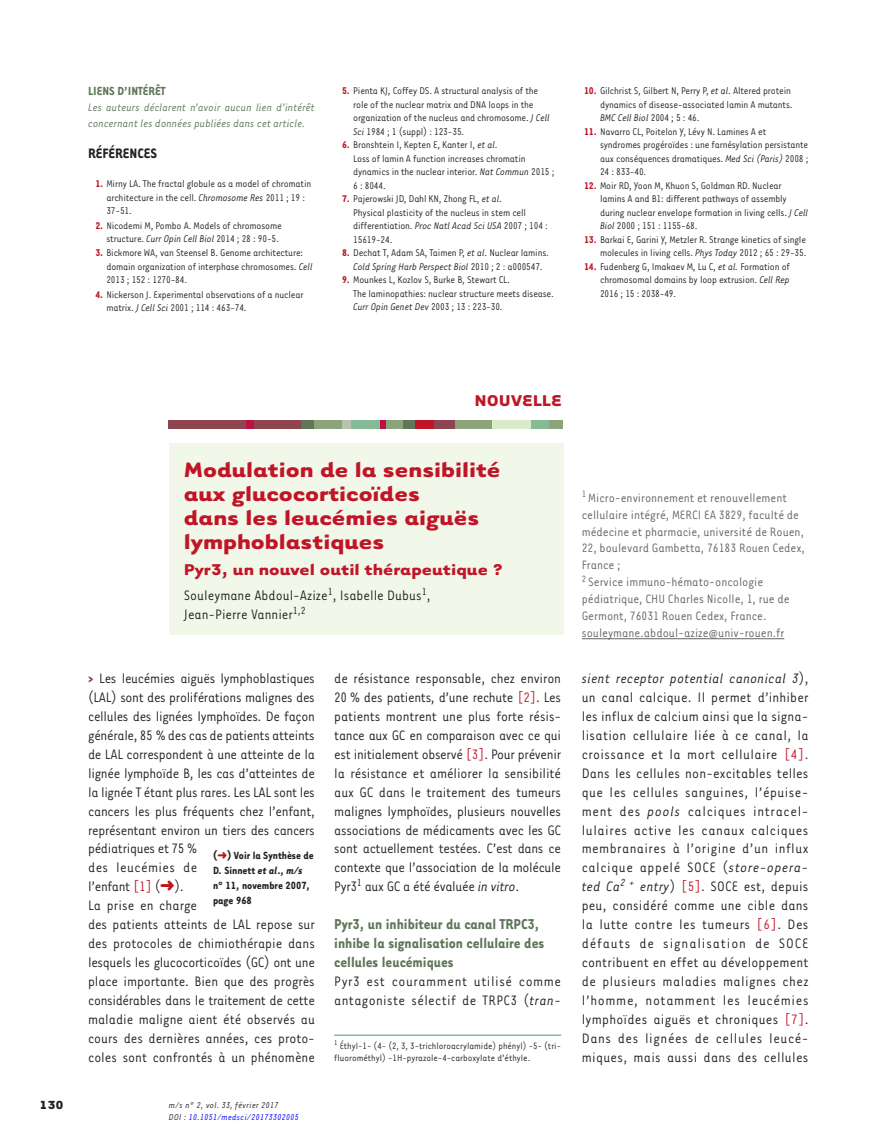
<style>
.page{position:relative;width:895px;height:1147px;background:#fff}
.page>*{position:absolute;margin:0;border:0;box-sizing:border-box;transform-origin:0 0}
.t1{font:700 24px/24px "Tarzana Wide";color:#c11527}
.t2{font:700 18px "Tarzana Wide";color:#c11527}
.t3{font:700 16.5px/18.9px "Tarzana Narrow";color:#5f7659}
.t4{font:15.75px/18.9px "Tarzana Narrow";letter-spacing:-.015em;color:#231f20}
.t5{font:15.75px/18.9px "Tarzana Narrow";letter-spacing:.035em;color:#231f20}
.t6{font:700 15.75px "Tarzana Narrow";color:#231f20}
.t7{font:13.95px/17px "Tarzana Narrow";color:#636366}
.t8{font:700 13.5px "Tarzana Narrow";color:#5f7659}
.t9{font:700 13.5px "Tarzana Wide";color:#231f20}
.t10{font:italic 12.45px/15.9px "Tarzana Narrow";color:#5f7659}
.t11{font:700 12px/15px "Tarzana Narrow";color:#231f20}
.t12{font:11.25px/13.5px "Tarzana Narrow";letter-spacing:-.015em;color:#231f20}
.t13{font:10.5px/12.6px "Tarzana Narrow";color:#231f20}
.t14{font:italic 9.75px/11.7px "Tarzana Narrow";letter-spacing:.025em;color:#231f20}
.s1{font-weight:700;color:#c11527}
.s2{font-style:italic}
.s3{font-weight:700;color:#8d454f}
.s4{color:#bf182a}
.s5{color:#c4121a}
.s6{color:#00f}
</style>
<div class="page">
<div style="left:169px;top:420px;width:133px;height:8px;background:#8d454f"></div>
<div style="left:301px;top:420px;width:27px;height:8px;background:#5f7659"></div>
<div style="left:402px;top:420px;width:13px;height:8px;background:#5f7659"></div>
<div style="left:315px;top:420px;width:29px;height:8px;background:#8ba479"></div>
<div style="left:351px;top:420px;width:29px;height:8px;background:#84ba95"></div>
<div style="left:530px;top:420px;width:20px;height:8px;background:#84ba95"></div>
<div style="left:384px;top:420px;width:19px;height:8px;background:#8ba479"></div>
<div style="left:549px;top:420px;width:14px;height:8px;background:#8ba479"></div>
<div style="left:453px;top:420px;width:39px;height:8px;background:#8ba479"></div>
<div style="left:492px;top:420px;width:38px;height:8px;background:#daebcb"></div>
<div style="left:343px;top:420px;width:8px;height:8px;background:#b6c4ad"></div>
<div style="left:246px;top:420px;width:7px;height:8px;background:#c10d45"></div>
<div style="left:380px;top:420px;width:6px;height:8px;background:#c10d45"></div>
<div style="left:415px;top:420px;width:27px;height:8px;background:#c11527"></div>
<div style="left:434px;top:420px;width:20px;height:8px;background:#8d454f"></div>
<div style="left:169px;top:443px;width:394px;height:192px;background:#f1f7e9"></div>
<hr style="left:581px;top:638px;width:203px;height:1px;background:#636366">
<hr style="left:334px;top:1034px;width:227px;height:1px;background:#84ba95">
<p class="t8" style="left:88px;top:86px;width:79px">LIENS D’INTÉRÊT</p>
<p class="t10" style="left:88px;top:101px;width:228px">Les auteurs déclarent n’avoir aucun lien d’intérêt concernant les données publiées dans cet article.</p>
<p class="t6" style="left:88px;top:148px;width:70px">RÉFÉRENCES</p>
<p class="t12" style="left:106px;top:178px;width:206px;text-indent:-11px"><span class="s1">1.</span> Mirny LA. The fractal globule as a model of chromatin architecture in the cell. <span class="s2">Chromosome Res</span> 2011 ; 19 :<br>37-51.</p>
<p class="t12" style="left:95px;top:219px;width:188px;text-align:right"><span class="s1">2.</span> Nicodemi M, Pombo A. Models of chromosome structure. <span class="s2">Curr Opin Cell Biol</span> 2014 ; 28 : 90-5.</p>
<p class="t12" style="left:106px;top:247px;width:208px;text-indent:-11px"><span class="s1">3.</span> Bickmore WA, van Steensel B. Genome architecture: domain organization of interphase chromosomes. <span class="s2">Cell<br></span>2013 ; 152 : 1270-84.</p>
<p class="t12" style="left:106px;top:288px;width:199px;text-indent:-11px"><span class="s1">4.</span> Nickerson J. Experimental observations of a nuclear matrix. <span class="s2">J Cell Sci</span> 2001 ; 114 : 463-74.</p>
<p class="t12" style="left:353px;top:85px;width:198px;text-indent:-11px"><span class="s1">5.</span> Pienta KJ, Coffey DS. A structural analysis of the role of the nuclear matrix and DNA loops in the organization of the nucleus and chromosome. <span class="s2">J Cell Sci</span> 1984 ; 1 (suppl) : 123-35.</p>
<p class="t12" style="left:353px;top:139px;width:203px;text-indent:-11px"><span class="s1">6.</span> Bronshtein I, Kepten E, Kanter I, <span class="s2">et al</span>.<br>Loss of lamin A function increases chromatin dynamics in the nuclear interior. <span class="s2">Nat Commun</span> 2015 ; 6 : 8044.</p>
<p class="t12" style="left:353px;top:193px;width:196px;text-indent:-11px"><span class="s1">7.</span> Pajerowski JD, Dahl KN, Zhong FL, <span class="s2">et al</span>.<br>Physical plasticity of the nucleus in stem cell differentiation. <span class="s2">Proc Natl Acad Sci USA</span> 2007 ; 104 :<br>15619-24.</p>
<p class="t12" style="left:342px;top:247px;width:208px;text-align:center"><span class="s1">8.</span> Dechat T, Adam SA, Taimen P, <span class="s2">et al</span>. Nuclear lamins.<br><span class="s2">Cold Spring Harb Perspect Biol</span> 2010 ; 2 : a000547.</p>
<p class="t12" style="left:353px;top:274px;width:202px;text-indent:-11px"><span class="s1">9.</span> Mounkes L, Kozlov S, Burke B, Stewart CL.<br>The laminopathies: nuclear structure meets disease.<br><span class="s2">Curr Opin Genet Dev</span> 2003 ; 13 : 223-30.</p>
<p class="t12" style="left:600px;top:85px;width:194px;text-indent:-16px"><span class="s1">10.</span> Gilchrist S, Gilbert N, Perry P, <span class="s2">et al</span>. Altered protein dynamics of disease-associated lamin A mutants.<br><span class="s2">BMC Cell Biol</span> 2004 ; 5 : 46.</p>
<p class="t12" style="left:600px;top:126px;width:210px;text-indent:-16px"><span class="s1">11.</span> Navarro CL, Poitelon Y, Lévy N. Lamines A et syndromes progéroïdes : une farnésylation persistante aux conséquences dramatiques. <span class="s2">Med Sci (Paris)</span> 2008 ; 24 : 833-40.</p>
<p class="t12" style="left:600px;top:180px;width:210px;text-indent:-16px"><span class="s1">12.</span> Moir RD, Yoon M, Khuon S, Goldman RD. Nuclear lamins A and B1: different pathways of assembly during nuclear envelope formation in living cells. <span class="s2">J Cell Biol</span> 2000 ; 151 : 1155-68.</p>
<p class="t12" style="left:584px;top:234px;width:224px;text-align:right"><span class="s1">13.</span> Barkai E, Garini Y, Metzler R. Strange kinetics of single molecules in living cells. <span class="s2">Phys Today</span> 2012 ; 65 : 29-35.</p>
<p class="t12" style="left:600px;top:261px;width:191px;text-align:justify;text-indent:-16px"><span class="s1">14.</span> Fudenberg G, Imakaev M, Lu C, <span class="s2">et al.</span> Formation of chromosomal domains by loop extrusion. <span class="s2">Cell Rep </span>2016 ; 15 : 2038-49.</p>
<p class="t2" style="left:474px;top:394px;width:89px">NOUVELLE</p>
<h1 class="t1" style="left:184px;top:460px;width:318px">Modulation de la sensibilité aux glucocorticoïdes<br>dans les leucémies aiguës lymphoblastiques</h1>
<p class="t2" style="left:184px;top:563px;width:320px">Pyr3, un nouvel outil thérapeutique ?</p>
<p class="t4" style="left:184px;top:587px;width:248px">Souleymane Abdoul-Azize<sup>1</sup>, Isabelle Dubus<sup>1</sup>,<br>Jean-Pierre Vannier<sup>1,2</sup></p>
<p class="t4" style="left:88px;top:670px;width:228px"><span class="s3">&gt;</span> Les leucémies aiguës lymphoblastiques (LAL) sont des proliférations malignes des cellules des lignées lymphoïdes. De façon générale, 85 % des cas de patients atteints de LAL correspondent à une atteinte de la lignée lymphoïde B, les cas d’atteintes de la lignée T étant plus rares. Les LAL sont les cancers les plus fréquents chez l’enfant, représentant environ un tiers des cancers pédiatriques et 75 %<br>des leucémies de<br>l’enfant <span class="s4">[1]</span> (<span class="s5">➜</span>).<br>La prise en charge<br>des patients atteints de LAL repose sur des protocoles de chimiothérapie dans lesquels les glucocorticoïdes (GC) ont une place importante. Bien que des progrès considérables dans le traitement de cette maladie maligne aient été observés au cours des dernières années, ces proto&shy;coles sont confrontés à un phénomène</p>
<p class="t4" style="left:334px;top:670px;width:228px;text-align:justify">de résistance responsable, chez environ 20 % des patients, d’une rechute <span class="s4">[2]</span>. Les patients montrent une plus forte résis&shy;tance aux GC en comparaison avec ce qui est initialement observé <span class="s4">[3]</span>. Pour prévenir la résistance et améliorer la sensibilité aux GC dans le traitement des tumeurs malignes lymphoïdes, plusieurs nouvelles associations de médicaments avec les GC sont actuellement testées. C’est dans ce contexte que l’association de la molécule Pyr3<sup>1</sup> aux GC a été évaluée <span class="s2">in vitro</span>.</p>
<p class="t11" style="left:213px;top:848px;width:102px">(<span class="s5">➜</span>) Voir la Synthèse de<br>D. Sinnett <span class="s2">et al</span>., <span class="s2">m/s </span>n° 11, novembre 2007, page 968</p>
<p class="t3" style="left:334px;top:916px;width:211px">Pyr3, un inhibiteur du canal TRPC3, inhibe la signalisation cellulaire des cellules leucémiques</p>
<p class="t5" style="left:334px;top:972px;width:228px">Pyr3 est couramment utilisé comme antagoniste sélectif de TRPC3 (<span class="s2">tran-</span></p>
<p class="t13" style="left:334px;top:1039px;width:228px"><sup>1</sup> Éthyl-1- (4- (2, 3, 3-trichloroacrylamide) phényl) -5- (tri&shy;fluorométhyl) -1H-pyrazole-4-carboxylate d’éthyle.</p>
<p class="t9" style="left:39px;top:1100px;width:26px">130</p>
<p class="t14" style="left:169px;top:1099px;width:131px">m/s n° 2, vol. 33, février 2017<br>DOI : <span class="s6">10.1051/medsci/20173302005</span></p>
<p class="t7" style="left:581px;top:490px;width:224px"><sup>1</sup> Micro-environnement et renouvellement cellulaire intégré, MERCI EA 3829, faculté de médecine et pharmacie, université de Rouen, 22, boulevard Gambetta, 76183 Rouen Cedex, France ;<br><sup>2</sup> Service immuno-hémato-oncologie pédiatrique, CHU Charles Nicolle, 1, rue de Germont, 76031 Rouen Cedex, France. souleymane.abdoul-azize@univ-rouen.fr</p>
<p class="t4" style="left:581px;top:670px;width:228px;text-align:justify"><span class="s2">sient receptor potential canonical 3</span>), un canal calcique. Il permet d’inhiber les influx de calcium ainsi que la signa&shy;lisation cellulaire liée à ce canal, la croissance et la mort cellulaire <span class="s4">[4]</span>.<br>Dans les cellules non-excitables telles que les cellules sanguines, l’épuise&shy;ment des <span class="s2">pools</span> calciques intracel&shy;lulaires active les canaux calciques membranaires à l’origine d’un influx calcique appelé SOCE (<span class="s2">store-opera&shy;ted Ca</span><sup>2</sup> <sup>+</sup> <span class="s2">entry</span>) <span class="s4">[5]</span>. SOCE est, depuis peu, considéré comme une cible dans la lutte contre les tumeurs <span class="s4">[6]</span>. Des défauts de signalisation de SOCE contribuent en effet au développement de plusieurs maladies malignes chez l’homme, notamment les leucémies lymphoïdes aiguës et chroniques <span class="s4">[7]</span>.<br>Dans des lignées de cellules leucé&shy;miques, mais aussi dans des cellules</p>
</div>
